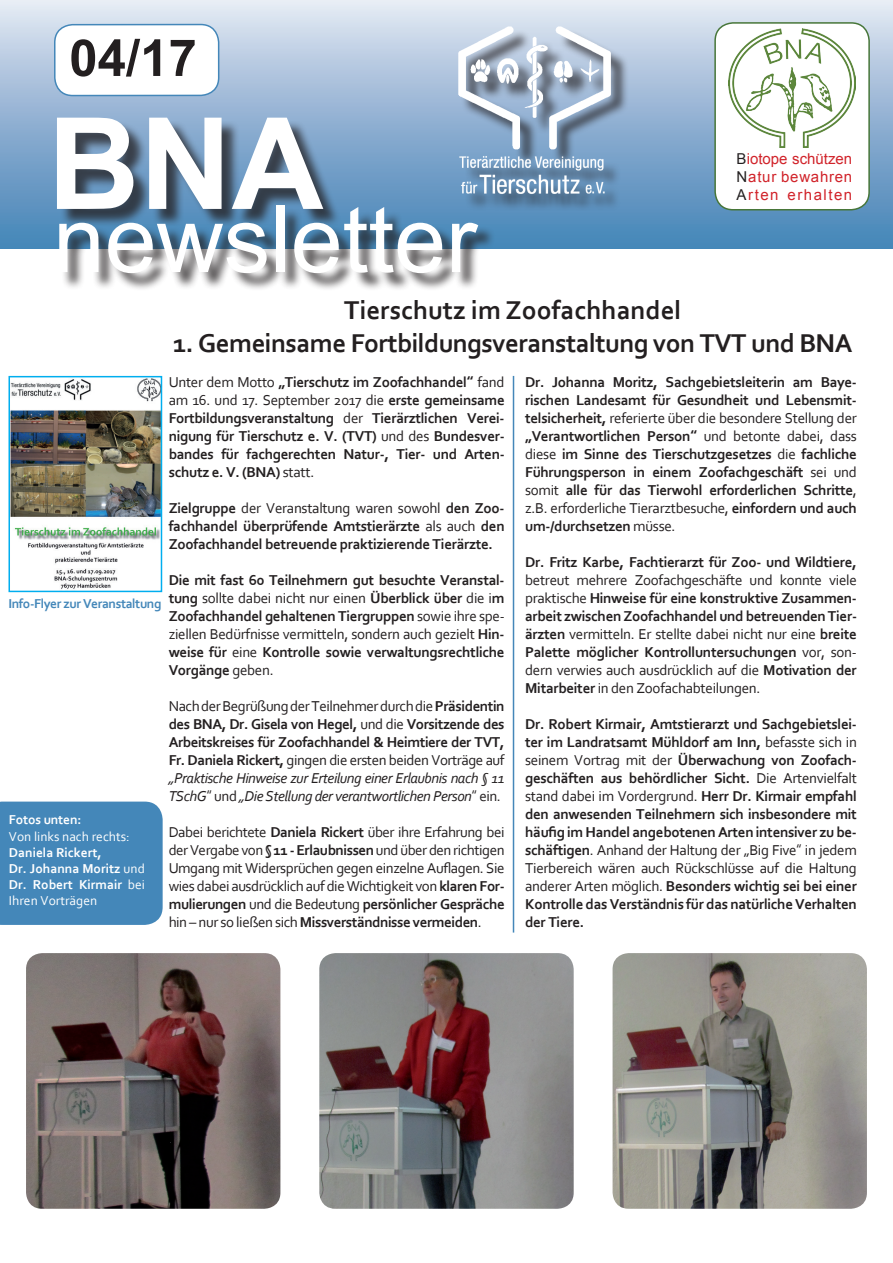
<style>
.page{position:relative;width:893px;height:1263px;background:#fff}
.page>*{position:absolute;margin:0;border:0;box-sizing:border-box;transform-origin:0 0}
.t1{font:700 127.5px "Arial";color:#fff}
.t2{font:93px "Arial";color:#fff}
.t3{font:700 51px "Arial";color:#231f20}
.t4{font:700 27px "Corbel";letter-spacing:-.02em;color:#231f20}
.t5{font:700 27px "Corbel";color:#231f20}
.t6{font:700 15px/18px "Corbel";letter-spacing:-.02em;color:#231f20;text-align:justify}
.t7{font:15px/18px "Corbel";letter-spacing:-.025em;color:#231f20;text-align:justify}
.t8{font:15px/18px "Arial";letter-spacing:.05em;color:#d1232a;text-align:justify}
.t9{font:700 13.5px/16.2px "Corbel";color:#fff}
.t10{font:700 13.5px "Corbel";letter-spacing:-.03em;color:#4487b9}
.t11{font:13.5px "Corbel";color:#fff}
.s1{color:#231f20}
.s2{font-weight:400}
.s3{font-family:"Ebrima"}
.s4{font-weight:400;font-style:italic}
.s5{font-family:"Ebrima";font-weight:400}
.s6{font-weight:700}
</style>
<div class="page">
<div style="left:0;top:0;width:893px;height:249px;background:linear-gradient(to bottom,#e2e5f2,#4080b4)"></div>
<div style="left:55px;top:25px;width:164px;height:71px;background:#fff;border-radius:18px"></div>
<div style="left:54px;top:24px;width:165px;height:72px;border:2px solid #4487b9;border-radius:18px"></div>
<div style="left:59px;top:120px;width:282px;height:107px;background:#231f20;opacity:.75"></div>
<div style="left:62px;top:208px;width:434px;height:84px;background:#231f20;opacity:.75"></div>
<div style="left:715px;top:23px;width:154px;height:187px;background:#fff;border-radius:18px"></div>
<div style="left:714px;top:22px;width:156px;height:188px;border:2px solid #477639;border-radius:18px"></div>
<img style="left:729px;top:28px;width:126px;height:119px">
<hr style="left:513px;top:376px;width:1px;height:556px;background:#4487b9">
<div style="left:0;top:801px;width:163px;height:124px;background:#4487b9"></div>
<img style="left:12px;top:379px;width:147px;height:210px">
<div style="left:9px;top:376px;width:153px;height:216px;border:2px solid #00aeef"></div>
<img style="left:26px;top:953px;width:254px;height:256px">
<img style="left:319px;top:953px;width:255px;height:256px">
<img style="left:613px;top:953px;width:254px;height:256px">
<div style="left:461px;top:30px;width:168px;height:182px;background:#231f20;opacity:.75"></div>
<img style="left:453px;top:25px;width:161px;height:134px">
<img style="left:460px;top:141px;width:147px;height:68px">
<h3 class="t3" style="left:69px;top:24px;width:129px">04/17</h3>
<h1 class="t1" style="left:48px;top:79px;width:278px">BNA</h1>
<h2 class="t2" style="left:53px;top:178px;width:425px">newsletter</h2>
<p class="t8" style="left:737px;top:149px;width:117px"><span class="s1">B</span>iotope schützen <span class="s1">N</span>atur bewahren <span class="s1">A</span>rten erhalten</p>
<h3 class="t5" style="left:344px;top:293px;width:339px">Tierschutz im Zoofachhandel</h3>
<h3 class="t4" style="left:173px;top:326px;width:681px">1. Gemeinsame Fortbildungsveranstaltung von TVT und BNA</h3>
<p class="t6" style="left:169px;top:373px;width:338px"><span class="s2">Unter dem Motto</span> „Tierschutz im Zoofachhandel<span class="s3">“</span> <span class="s2">fand am 16. und 17. September 2017 die</span> erste gemeinsame Fortbildungsveranstaltung <span class="s2">der</span> Tierärztlichen Verei&shy;nigung für Tierschutz e. V. (TVT) <span class="s2">und des</span> Bundesver&shy;bandes für fachgerechten Natur-, Tier- und Arten&shy;schutz e. V. (BNA) <span class="s2">statt.</span></p>
<p class="t6" style="left:169px;top:499px;width:338px">Zielgruppe <span class="s2">der Veranstaltung waren sowohl</span> den Zoo&shy;fachhandel überprüfende Amtstierärzte <span class="s2">als auch</span> den Zoofachhandel betreuende praktizierende Tierärzte.</p>
<p class="t6" style="left:169px;top:571px;width:337px">Die mit fast 60 Teilnehmern gut besuchte Veranstal&shy;tung <span class="s2">sollte dabei nicht nur einen</span> Überblick über <span class="s2">die i</span>m Zoofachhandel gehaltenen Tiergruppen <span class="s2">sowie ihre spe&shy;ziellen Bedürfnisse vermitteln, sondern auch gezielt</span> Hin&shy;weise für <span class="s2">eine</span> Kontrolle sowie verwaltungsrechtliche Vorgänge <span class="s2">geben.</span></p>
<p class="t6" style="left:169px;top:697px;width:337px"><span class="s2">Nach der Begrüßung der Teilnehmer durch die</span> Präsidentin des BNA, Dr. Gisela von Hegel, <span class="s2">und die</span> Vorsitzende des Arbeitskreises für Zoofachhandel &amp; Heimtiere der TVT, Fr. Daniela Rickert, <span class="s2">gingen die ersten beiden Vorträge auf </span><span class="s4">„Praktische Hinweise zur Erteilung einer Erlaubnis nach § 11<br>TSchG</span><span class="s5">“</span> <span class="s2">und</span> <span class="s4">„Die Stellung der verantwortlichen Person</span><span class="s5">“</span> <span class="s2">ein.</span></p>
<p class="t7" style="left:169px;top:823px;width:337px">Dabei berichtete <span class="s6">Daniela Rickert</span> über ihre Erfahrung bei der Vergabe von <span class="s6">§ 11 - Erlaubnissen</span> und über den richtigen Umgang mit Widersprüchen gegen einzelne Auflagen. Sie wies dabei ausdrücklich auf die Wichtigkeit von <span class="s6">klaren For&shy;mulierungen</span> und die Bedeutung <span class="s6">persönlicher Gespräche </span>hin – nur so ließen sich <span class="s6">Missverständnisse vermeiden</span>.</p>
<p class="t10" style="left:9px;top:595px;width:154px">Info-Flyer zur Veranstaltung</p>
<p class="t9" style="left:9px;top:811px;width:74px">Fotos unten:</p>
<p class="t11" style="left:9px;top:828px;width:122px">Von links nach rechts:</p>
<p class="t9" style="left:9px;top:844px;width:138px">Daniela Rickert,<br>Dr. Johanna Moritz <span class="s2">und<br></span>Dr. Robert Kirmair <span class="s2">bei<br>Ihren Vorträgen</span></p>
<p class="t6" style="left:525px;top:373px;width:333px">Dr. Johanna Moritz, Sachgebietsleiterin am Baye&shy;rischen Landesamt für Gesundheit und Lebensmit&shy;telsicherheit, <span class="s2">referierte über die besondere Stellung der </span>„Verantwortlichen Person<span class="s3">“</span> <span class="s2">und betonte dabei, dass diese</span> im Sinne des Tierschutzgesetzes <span class="s2">die</span> fachliche Führungsperson in einem Zoofachgeschäft <span class="s2">sei und somit</span> alle für das Tierwohl erforderlichen Schritte<span class="s2">, z.B. erforderliche Tierarztbesuche,</span> einfordern und auch um-/durchsetzen <span class="s2">müsse.</span></p>
<p class="t6" style="left:525px;top:553px;width:333px">Dr. Fritz Karbe, Fachtierarzt für Zoo- und Wildtiere,</p>
<p class="t7" style="left:525px;top:571px;width:333px">betreut mehrere Zoofachgeschäfte und konnte viele praktische <span class="s6">Hinweise für eine konstruktive Zusammen&shy;arbeit zwischen Zoofachhandel und betreuenden Tier&shy;ärzten</span> vermitteln. Er stellte dabei nicht nur eine <span class="s6">breite Palette möglicher Kontrolluntersuchungen</span> vor, son&shy;dern verwies auch ausdrücklich auf die <span class="s6">Motivation der Mitarbeiter</span> in den Zoofachabteilungen.</p>
<p class="t6" style="left:525px;top:715px;width:333px">Dr. Robert Kirmair, Amtstierarzt und Sachgebietslei&shy;ter im Landratsamt Mühldorf am Inn, <span class="s2">befasste sich in seinem Vortrag mit der</span> Überwachung von Zoofach&shy;geschäften aus behördlicher Sicht. <span class="s2">Die Artenvielfalt stand dabei im Vordergrund.</span> Herr Dr. Kirmair empfahl den anwesenden Teilnehmern sich insbesondere mit häufig im Handel angebotenen Arten intensiver zu be&shy;schäftigen<span class="s2">. Anhand der Haltung der „Big Five</span><span class="s5">“</span> <span class="s2">in jedem Tierbereich wären auch Rückschlüsse auf die Haltung anderer Arten möglich.</span> Besonders wichtig sei bei einer Kontrolle das Verständnis für das natürliche Verhalten der Tiere.</p>
</div>
